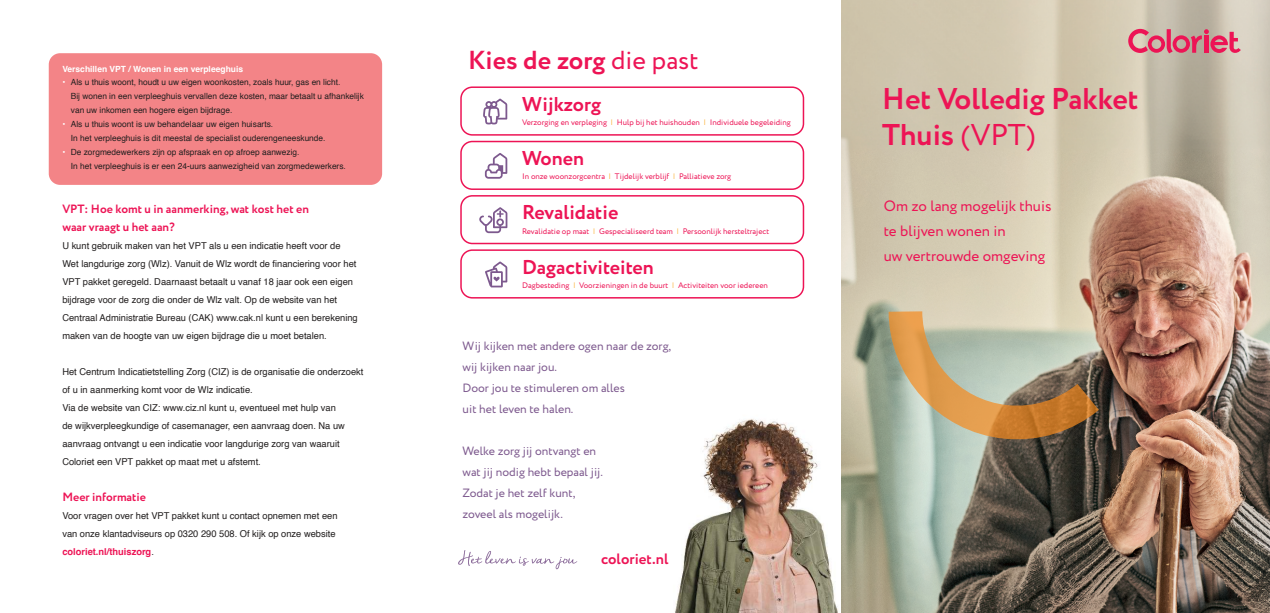
<style>
.page{position:relative;width:1270px;height:613px;background:#fff}
.page>*{position:absolute;margin:0;border:0;box-sizing:border-box;transform-origin:0 0}
.t1{font:700 30px/36px "Circe";color:#ed1455}
.t2{font:700 26px "Circe";color:#ed1455}
.t3{font:700 20px "Circe";color:#ed1455}
.t4{font:15px/25px "Circe";color:#ed1455}
.t5{font:700 15px "Circe";color:#ed1455}
.t6{font:12px/21px "Circe";color:#7d598e}
.t7{font:700 12px/18px "Circe";color:#ed1455}
.t8{font:9.5px/18px "Helvetica";color:#221f1f}
.t9{font:8.5px/13.9px "Helvetica";color:#221f1f}
.t10{font:700 8.5px "Helvetica";color:#fff}
.t11{font:8px "Circe";color:#ed1455}
.s1{color:#fff}
.s2{font-weight:700;color:#ed1455}
.s3{font-weight:400}
.s4{color:#fcb94c}
</style>
<div class="page">
<img style="left:842px;top:0;width:428px;height:612px">
<svg style="left:889px;top:311px;width:210px;height:131px;background:#bba884"></svg>
<div style="left:49px;top:53px;width:333px;height:132px;background:#f38487;border-radius:11px"></div>
<svg style="left:1128px;top:29px;width:113px;height:24px;background:#d57a89"></svg>
<hr style="left:1204px;top:35px;width:4px;height:18px;background:#ed1455">
<img style="left:675px;top:419px;width:163px;height:193px">
<svg style="left:458px;top:550px;width:119px;height:19px"></svg>
<div style="left:460px;top:249px;width:344px;height:49px;border:2px solid #ed1455;border-radius:11px"></div>
<div style="left:460px;top:195px;width:344px;height:49px;border:2px solid #ed1455;border-radius:11px"></div>
<div style="left:460px;top:141px;width:344px;height:49px;border:2px solid #ed1455;border-radius:11px"></div>
<div style="left:460px;top:86px;width:344px;height:49px;border:2px solid #ed1455;border-radius:11px"></div>
<svg style="left:483px;top:99px;width:24px;height:25px"></svg>
<svg style="left:485px;top:153px;width:22px;height:26px"></svg>
<svg style="left:479px;top:207px;width:28px;height:26px"></svg>
<svg style="left:485px;top:261px;width:22px;height:26px"></svg>
<p class="t10" style="left:62px;top:65px;width:182px">Verschillen VPT / Wonen in een verpleeghuis</p>
<p class="t9" style="left:71px;top:76px;width:295px;text-indent:-9px"><span class="s1">•</span> Als u thuis woont, houdt u uw eigen woonkosten, zoals huur, gas en licht.<br>Bij wonen in een verpleeghuis vervallen deze kosten, maar betaalt u afhankelijk van uw inkomen een hogere eigen bijdrage.</p>
<p class="t9" style="left:71px;top:118px;width:256px;text-indent:-9px"><span class="s1">•</span> Als u thuis woont is uw behandelaar uw eigen huisarts.<br>In het verpleeghuis is dit meestal de specialist ouderengeneeskunde.</p>
<p class="t9" style="left:71px;top:146px;width:277px;text-indent:-9px"><span class="s1">•</span> De zorgmedewerkers zijn op afspraak en op afroep aanwezig.<br>In het verpleeghuis is er een 24-uurs aanwezigheid van zorgmedewerkers.</p>
<p class="t7" style="left:62px;top:200px;width:248px">VPT: Hoe komt u in aanmerking, wat kost het en waar vraagt u het aan?</p>
<p class="t8" style="left:62px;top:237px;width:297px">U kunt gebruik maken van het VPT als u een indicatie heeft voor de Wet langdurige zorg (Wlz). Vanuit de Wlz wordt de 昀椀nanciering voor het VPT pakket geregeld. Daarnaast betaalt u vanaf 18 jaar ook een eigen bijdrage voor de zorg die onder de Wlz valt. Op de website van het Centraal Administratie Bureau (CAK) www.cak.nl kunt u een berekening maken van de hoogte van uw eigen bijdrage die u moet betalen.</p>
<p class="t8" style="left:62px;top:363px;width:303px">Het Centrum Indicatietstelling Zorg (CIZ) is de organisatie die onderzoekt of u in aanmerking komt voor de Wlz indicatie.<br>Via de website van CIZ: www.ciz.nl kunt u, eventueel met hulp van<br>de wijkverpleegkundige of casemanager, een aanvraag doen. Na uw aanvraag ontvangt u een indicatie voor langdurige zorg van waaruit Coloriet een VPT pakket op maat met u afstemt.</p>
<p class="t7" style="left:62px;top:488px;width:85px">Meer informatie</p>
<p class="t8" style="left:62px;top:507px;width:277px">Voor vragen over het VPT pakket kunt u contact opnemen met een van onze klantadviseurs op 0320 290 508. Of kijk op onze website <span class="s2">coloriet.nl/thuiszorg</span>.</p>
<h2 class="t2" style="left:468px;top:50px;width:232px">Kies de zorg <span class="s3">die past</span></h2>
<h3 class="t3" style="left:522px;top:96px;width:81px">Wijkzorg</h3>
<p class="t11" style="left:522px;top:119px;width:270px">Verzorging en verpleging <span class="s4">|</span> Hulp bij het huishouden <span class="s4">|</span> Individuele begeleiding</p>
<h3 class="t3" style="left:522px;top:151px;width:63px">Wonen</h3>
<p class="t11" style="left:522px;top:173px;width:211px">In onze woonzorgcentra <span class="s4">|</span> Tijdelijk verblijf <span class="s4">|</span> Palliatieve zorg</p>
<h3 class="t3" style="left:522px;top:205px;width:98px">Revalidatie</h3>
<p class="t11" style="left:522px;top:228px;width:249px">Revalidatie op maat <span class="s4">|</span> Gespecialiseerd team <span class="s4">|</span> Persoonlijk hersteltraject</p>
<h3 class="t3" style="left:522px;top:259px;width:133px">Dagactiviteiten</h3>
<p class="t11" style="left:522px;top:282px;width:247px">Dagbesteding <span class="s4">|</span> Voorzieningen in de buurt <span class="s4">|</span> Activiteiten voor iedereen</p>
<p class="t6" style="left:463px;top:336px;width:210px">Wij kijken met andere ogen naar de zorg, wij kijken naar jou.<br>Door jou te stimuleren om alles<br>uit het leven te halen.</p>
<p class="t6" style="left:463px;top:441px;width:142px">Welke zorg jij ontvangt en wat jij nodig hebt bepaal jij.<br>Zodat je het zelf kunt, zoveel als mogelijk.</p>
<h3 class="t5" style="left:601px;top:553px;width:69px">coloriet.nl</h3>
<h1 class="t1" style="left:882px;top:83px;width:258px">Het Volledig Pakket<br>Thuis <span class="s3">(VPT)</span></h1>
<h3 class="t4" style="left:884px;top:195px;width:169px">Om zo lang mogelijk thuis te blijven wonen in<br>uw vertrouwde omgeving</h3>
</div>
